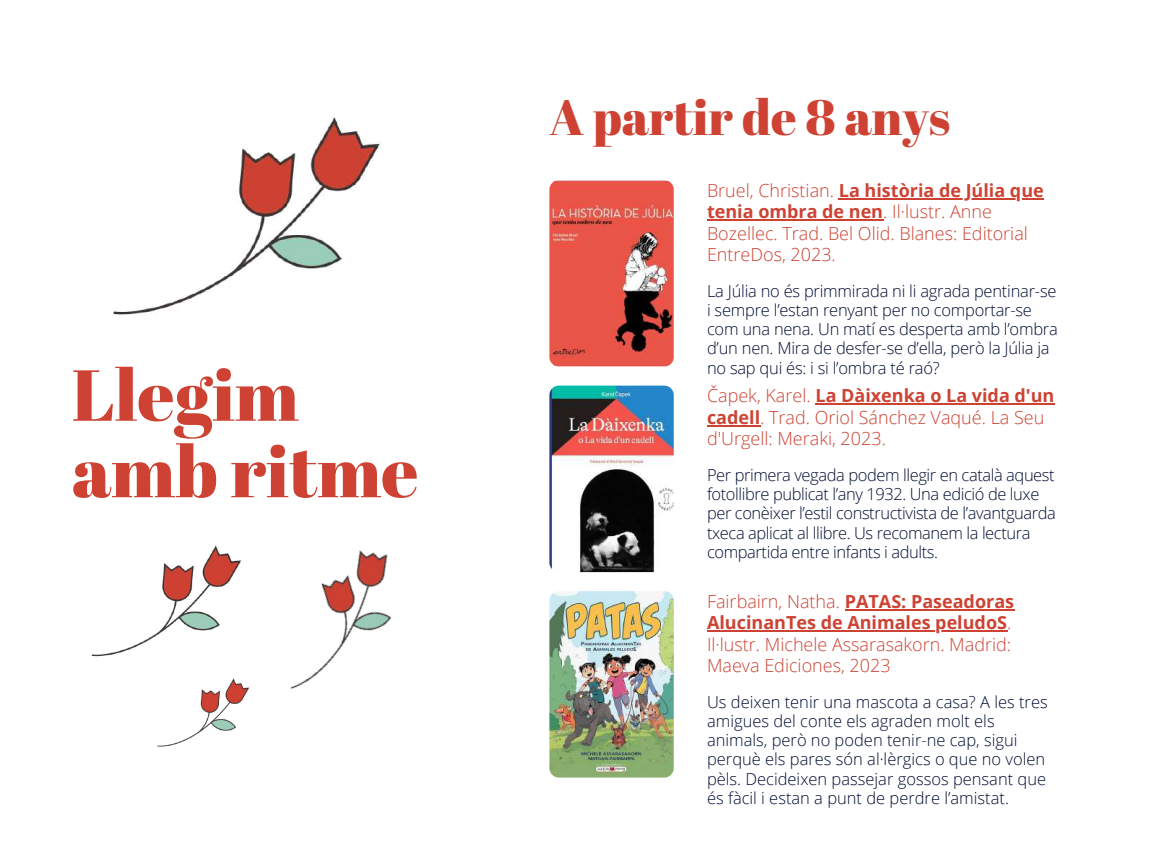
<style>
.page{position:relative;width:1152px;height:864px;background:#fff}
.page>*{position:absolute;margin:0;border:0;box-sizing:border-box;transform-origin:0 0}
.t1{font:72px/76.5px "Abril Fatface";color:#cd4232}
.t2{font:49.5px "Abril Fatface";color:#cd4232}
.t3{font:300 18px/21.3px "Open Sans";color:#cd4232}
.t4{font:300 16.5px/19.2px "Open Sans";letter-spacing:-.015em;color:#000d34}
.s1{font-weight:700}
</style>
<div class="page">
<img style="left:549px;top:386px;width:125px;height:186px;border-radius:9px">
<img style="left:549px;top:591px;width:125px;height:187px;border-radius:9px">
<img style="left:549px;top:180px;width:125px;height:187px;border-radius:9px">
<img style="left:113px;top:117px;width:533px;height:403px">
<img style="left:113px;top:454px;width:97px;height:169px">
<img style="left:210px;top:411px;width:380px;height:367px">
<img style="left:91px;top:623px;width:249px;height:155px">
<hr style="left:839px;top:198px;width:205px;height:1px;background:#cd4232">
<hr style="left:707px;top:219px;width:176px;height:2px;background:#cd4232">
<hr style="left:816px;top:404px;width:239px;height:1px;background:#cd4232">
<hr style="left:707px;top:425px;width:53px;height:1px;background:#cd4232">
<hr style="left:845px;top:609px;width:169px;height:1px;background:#cd4232">
<hr style="left:707px;top:630px;width:300px;height:2px;background:#cd4232">
<h1 class="t1" style="left:72px;top:355px;width:348px">Llegim amb ritme</h1>
<h2 class="t2" style="left:549px;top:83px;width:402px">A partir de 8 anys</h2>
<p class="t3" style="left:707px;top:179px;width:338px">Bruel, Christian. <span class="s1">La història de Júlia que tenia ombra de nen</span>. Il·lustr. Anne Bozellec. Trad. Bel Olid. Blanes: Editorial EntreDos, 2023.</p>
<p class="t4" style="left:707px;top:281px;width:352px">La Júlia no és primmirada ni li agrada pentinar-se i sempre l’estan renyant per no comportar-se com una nena. Un matí es desperta amb l’ombra d’un nen. Mira de desfer-se d’ella, però la Júlia ja no sap qui és: i si l’ombra té raó?</p>
<p class="t3" style="left:707px;top:385px;width:349px">Čapek, Karel. <span class="s1">La Dàixenka o La vida d'un cadell</span>. Trad. Oriol Sánchez Vaqué. La Seu d'Urgell: Meraki, 2023.</p>
<p class="t4" style="left:707px;top:465px;width:350px">Per primera vegada podem llegir en català aquest fotollibre publicat l’any 1932. Una edició de luxe per conèixer l’estil constructivista de l’avantguarda txeca aplicat al llibre. Us recomanem la lectura compartida entre infants i adults.</p>
<p class="t3" style="left:707px;top:590px;width:309px">Fairbairn, Natha. <span class="s1">PATAS: Paseadoras AlucinanTes de Animales peludoS</span>.<br>Il·lustr. Michele Assarasakorn. Madrid:<br>Maeva Ediciones, 2023</p>
<p class="t4" style="left:707px;top:692px;width:342px">Us deixen tenir una mascota a casa? A les tres amigues del conte els agraden molt els animals, però no poden tenir-ne cap, sigui perquè els pares són al·lèrgics o que no volen pèls. Decideixen passejar gossos pensant que és fàcil i estan a punt de perdre l’amistat.</p>
</div>
